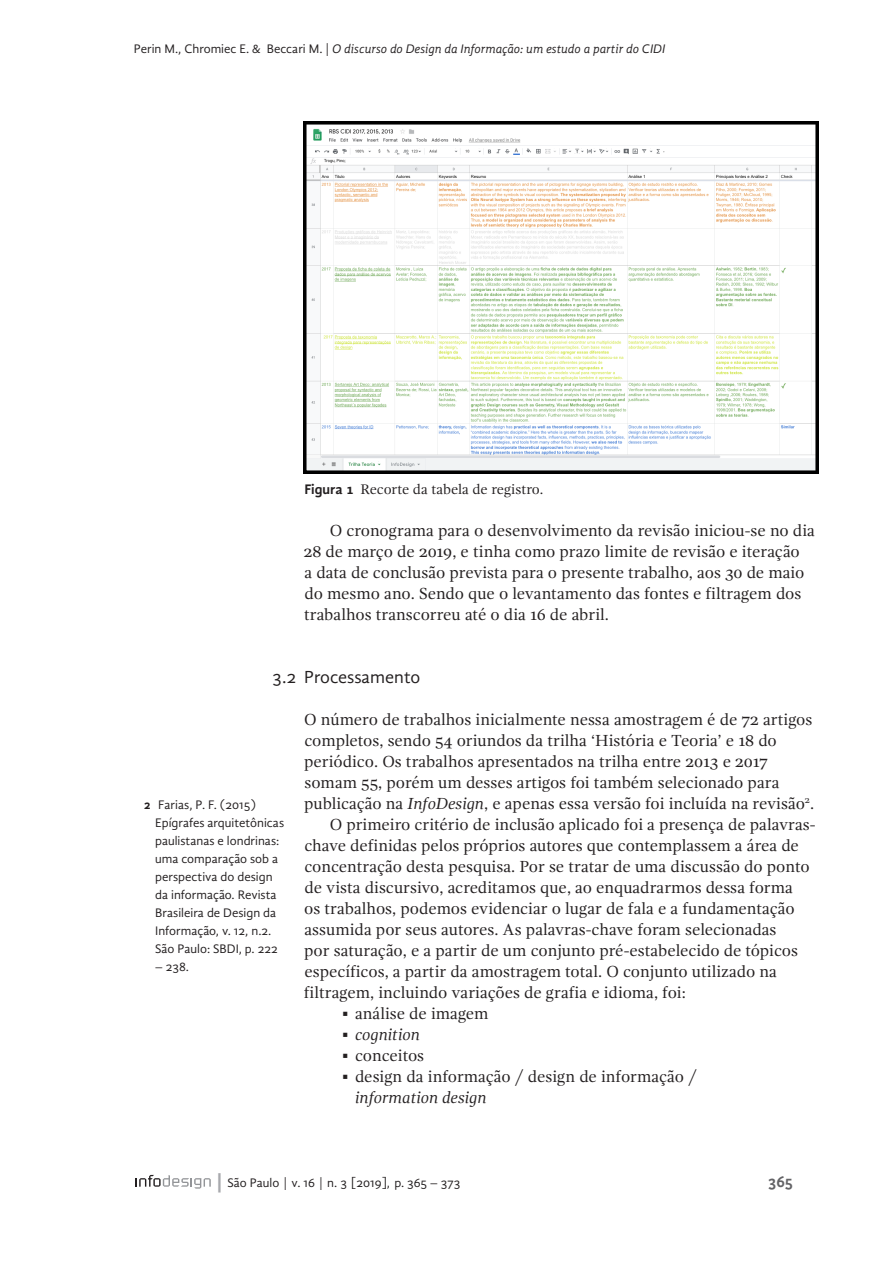
<style>
.page{position:relative;width:893px;height:1263px;background:#fff}
.page>*{position:absolute;margin:0;border:0;box-sizing:border-box;transform-origin:0 0}
.t1{font:18px "Gandhi Sans";color:#231f20}
.PT_Corpo_de_texto{font:16.5px/21px "Gandhi Serif";color:#231f20}
.t2{font:italic 16.5px "Gandhi Serif";color:#231f20}
.t3{font:700 16.5px "Gandhi Sans";color:#636366}
.t4{font:14.25px "Gandhi Serif";letter-spacing:-.005em;color:#231f20}
.t5{font:12.75px/18px "Gandhi Sans";color:#231f20}
.t6{font:italic 12.75px "Gandhi Sans";color:#231f20}
.s1{font-style:normal}
.s2{font-family:"Gandhi Sans";font-weight:700}
.s3{font-style:italic}
.s4{font-weight:700}
.s5{font-size:19.2px;color:#a8a9ad}
</style>
<div class="page">
<svg style="left:136px;top:1175px;width:75px;height:13px"></svg>
<img style="left:303px;top:122px;width:516px;height:351px">
<p class="t6" style="left:134px;top:41px;width:533px"><span class="s1">Perin M., Chromiec E. &amp; Beccari M. |</span> O discurso do Design da Informação: um estudo a partir do CIDI</p>
<p class="t4" style="left:304px;top:481px;width:240px"><span class="s2">Figura 1</span> Recorte da tabela de registro.</p>
<p class="PT_Corpo_de_texto" style="left:304px;top:520px;width:513px;text-indent:26px">O cronograma para o desenvolvimento da revisão iniciou-se no dia 28 de março de 2019, e tinha como prazo limite de revisão e iteração<br>a data de conclusão prevista para o presente trabalho, aos 30 de maio do mesmo ano. Sendo que o levantamento das fontes e filtragem dos trabalhos transcorreu até o dia 16 de abril.</p>
<p class="t1" style="left:272px;top:666px;width:150px">3.2 Processamento</p>
<p class="PT_Corpo_de_texto" style="left:304px;top:709px;width:511px">O número de trabalhos inicialmente nessa amostragem é de 72 artigos completos, sendo 54 oriundos da trilha ‘História e Teoria’ e 18 do periódico. Os trabalhos apresentados na trilha entre 2013 e 2017 somam 55, porém um desses artigos foi também selecionado para publicação na <span class="s3">InfoDesign</span>, e apenas essa versão foi incluída na revisão<sup>2</sup>.</p>
<p class="PT_Corpo_de_texto" style="left:304px;top:814px;width:513px;text-indent:26px">O primeiro critério de inclusão aplicado foi a presença de palavras&shy;chave definidas pelos próprios autores que contemplassem a área de concentração desta pesquisa. Por se tratar de uma discussão do ponto de vista discursivo, acreditamos que, ao enquadrarmos dessa forma<br>os trabalhos, podemos evidenciar o lugar de fala e a fundamentação assumida por seus autores. As palavras-chave foram selecionadas<br>por saturação, e a partir de um conjunto pré-estabelecido de tópicos específicos, a partir da amostragem total. O conjunto utilizado na filtragem, incluindo variações de grafia e idioma, foi:</p>
<p class="PT_Corpo_de_texto" style="left:342px;top:1003px;width:148px">▪ análise de imagem</p>
<p class="t2" style="left:342px;top:1025px;width:79px">▪ cognition</p>
<p class="PT_Corpo_de_texto" style="left:342px;top:1045px;width:83px">▪ conceitos</p>
<p class="PT_Corpo_de_texto" style="left:355px;top:1066px;width:343px;text-indent:-13px">▪ design da informação / design de informação / <span class="s3">information design</span></p>
<p class="t5" style="left:155px;top:795px;width:130px;text-indent:-11px"><span class="s4">2</span> Farias, P. F. (2015)<br>Epígrafes arquitetônicas paulistanas e londrinas: uma comparação sob a perspectiva do design da informação. Revista<br>Brasileira de Design da<br>Informação, v. 12, n.2.<br>São Paulo: SBDI, p. 222</p>
<p class="t5" style="left:155px;top:957px;width:35px">– 238.</p>
<p class="t5" style="left:214px;top:1173px;width:248px"><span class="s5">|</span>São Paulo | v. 16 | n. 3 [2019], p. 365 – 373</p>
<p class="t3" style="left:768px;top:1171px;width:26px">365</p>
</div>
